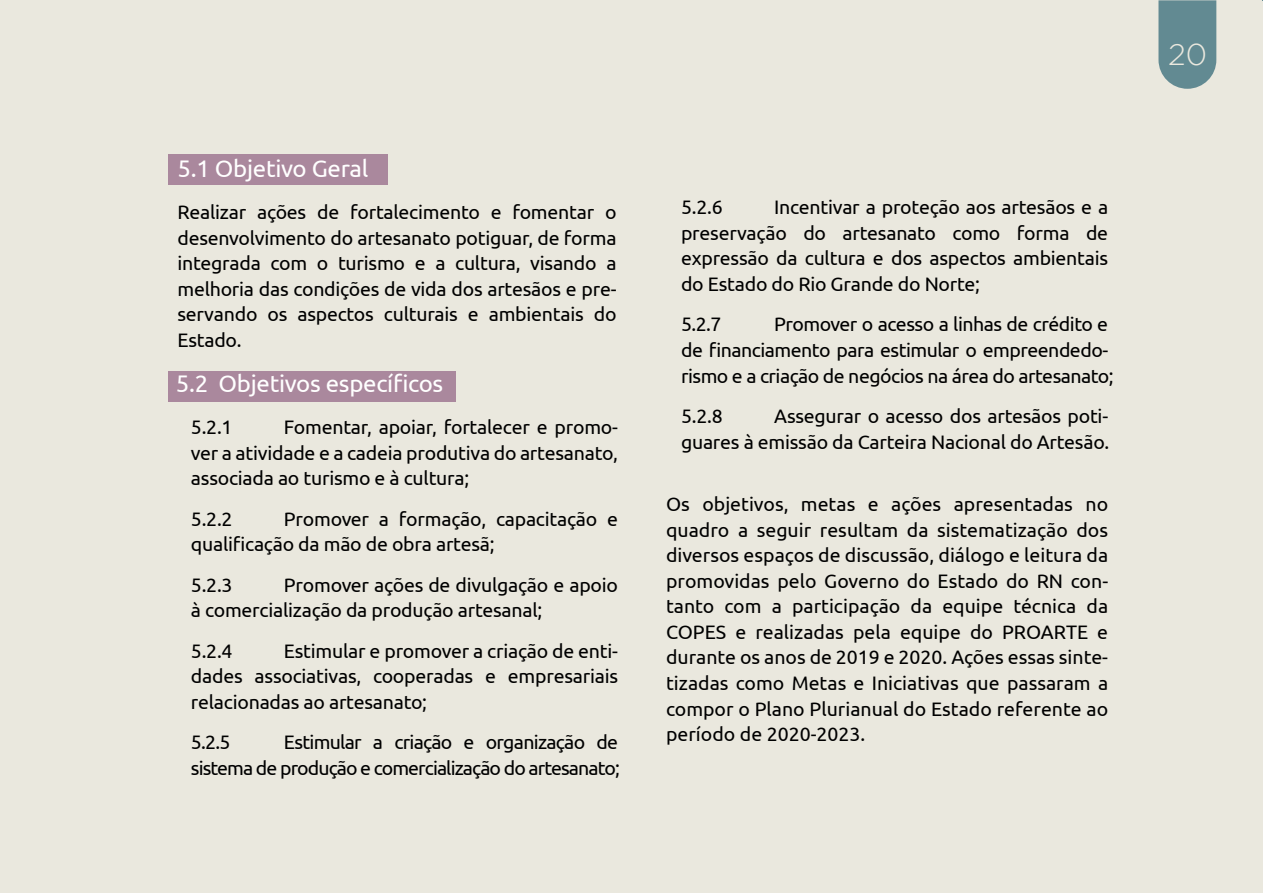
<style>
.page{position:relative;width:1263px;height:893px;background:#eae8de}
.page>*{position:absolute;margin:0;border:0;box-sizing:border-box;transform-origin:0 0}
.t1{font:300 30px "Gotham";color:#eae8de}
.t2{font:24px "Ubuntu";letter-spacing:-.01em;color:#fff}
.t3{font:19.5px/25.5px "Ubuntu";letter-spacing:-.01em;color:#000;text-align:justify}
.t4{font:19.5px/25.5px "Ubuntu";letter-spacing:-.045em;color:#000;text-align:right}
</style>
<div class="page">
<div style="left:169px;top:154px;width:219px;height:30px;background:#aa889d"></div>
<div style="left:169px;top:371px;width:287px;height:30px;background:#aa889d"></div>
<svg style="left:1158px;top:0;width:58px;height:89px;background:#6d9198"></svg>
<p class="t2" style="left:177px;top:154px;width:192px">5.1 Objetivo Geral</p>
<p class="t3" style="left:177px;top:199px;width:441px">Realizar ações de fortalecimento e fomentar o desenvolvimento do artesanato potiguar, de forma integrada com o turismo e a cultura, visando a melhoria das condições de vida dos artesãos e pre&shy;servando os aspectos culturais e ambientais do Estado.</p>
<p class="t2" style="left:176px;top:369px;width:269px">5.2 Objetivos específicos</p>
<p class="t3" style="left:191px;top:414px;width:43px">5.2.1</p>
<p class="t3" style="left:191px;top:414px;width:429px;text-indent:93px">Fomentar, apoiar, fortalecer e promo&shy;ver a atividade e a cadeia produtiva do artesanato, associada ao turismo e à cultura;</p>
<p class="t3" style="left:191px;top:506px;width:43px">5.2.2</p>
<p class="t3" style="left:191px;top:506px;width:429px;text-indent:93px">Promover a formação, capacitação e qualificação da mão de obra artesã;</p>
<p class="t3" style="left:191px;top:572px;width:43px">5.2.3</p>
<p class="t3" style="left:191px;top:572px;width:429px;text-indent:93px">Promover ações de divulgação e apoio à comercialização da produção artesanal;</p>
<p class="t3" style="left:191px;top:638px;width:43px">5.2.4</p>
<p class="t3" style="left:191px;top:638px;width:429px;text-indent:93px">Estimular e promover a criação de enti&shy;dades associativas, cooperadas e empresariais relacionadas ao artesanato;</p>
<p class="t3" style="left:191px;top:729px;width:41px">5.2.5</p>
<p class="t4" style="left:191px;top:729px;width:430px">Estimular a criação e organização de<br>sistema de produção e comercialização do artesanato;</p>
<p class="t3" style="left:681px;top:194px;width:429px;text-indent:93px">Incentivar a proteção aos artesãos e a preservação do artesanato como forma de expressão da cultura e dos aspectos ambientais do Estado do Rio Grande do Norte;</p>
<p class="t3" style="left:681px;top:311px;width:42px">5.2.7</p>
<p class="t3" style="left:681px;top:194px;width:43px">5.2.6</p>
<p class="t3" style="left:681px;top:311px;width:434px;text-align:left;text-indent:93px">Promover o acesso a linhas de crédito e de financiamento para estimular o empreendedo&shy;rismo e a criação de negócios na área do artesanato;</p>
<p class="t3" style="left:681px;top:403px;width:43px">5.2.8</p>
<p class="t3" style="left:681px;top:403px;width:430px;text-align:right">Assegurar o acesso dos artesãos poti-<br>guares à emissão da Carteira Nacional do Artesão.</p>
<p class="t3" style="left:666px;top:491px;width:444px">Os objetivos, metas e ações apresentadas no quadro a seguir resultam da sistematização dos diversos espaços de discussão, diálogo e leitura da promovidas pelo Governo do Estado do RN con&shy;tanto com a participação da equipe técnica da COPES e realizadas pela equipe do PROARTE e durante os anos de 2019 e 2020. Ações essas sinte&shy;tizadas como Metas e Iniciativas que passaram a compor o Plano Plurianual do Estado referente ao período de 2020-2023.</p>
<h1 class="t1" style="left:1168px;top:38px;width:41px">20</h1>
</div>
